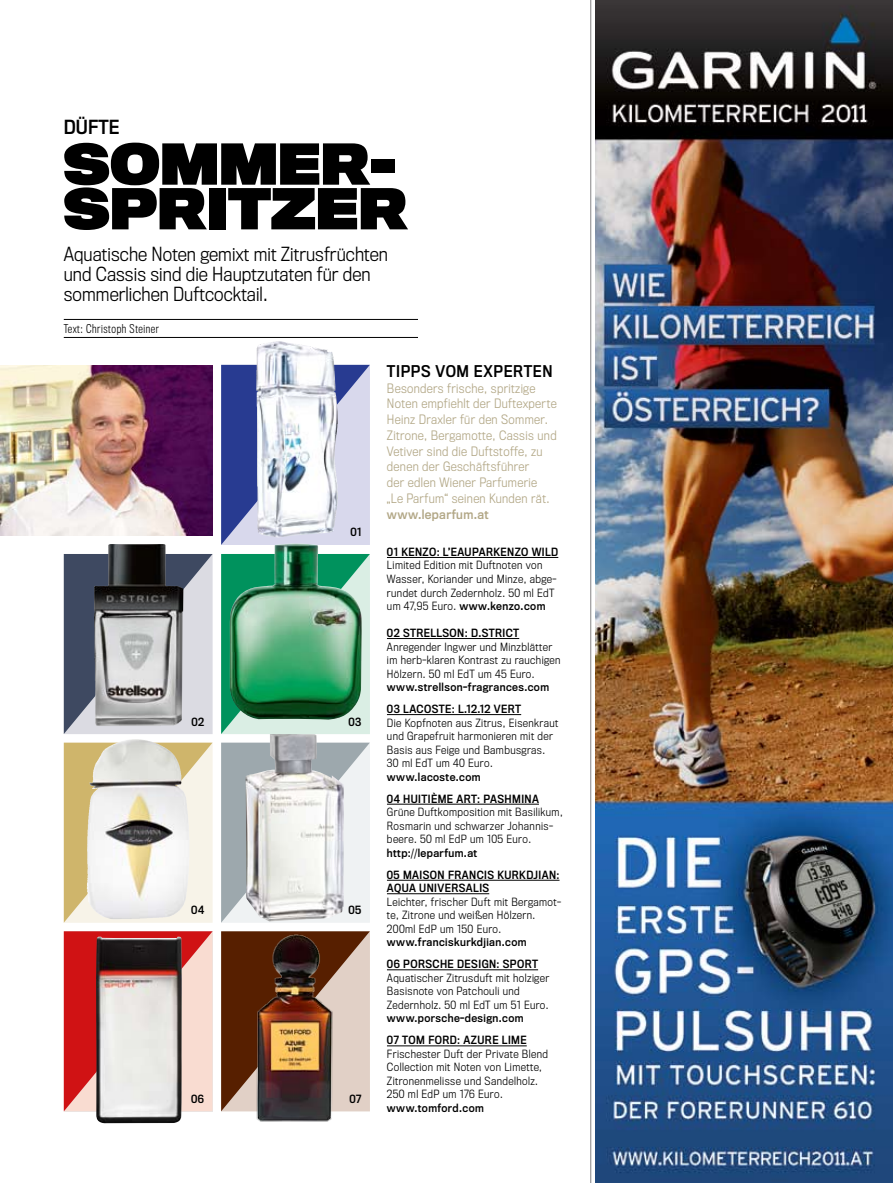
<style>
.page{position:relative;width:893px;height:1183px;background:#fff}
.page>*{position:absolute;margin:0;border:0;box-sizing:border-box;transform-origin:0 0}
.t1{font:900 52.2px/44.7px "Titling Gothic FB Normal";color:#000}
.t2{font:300 18px/20.2px "Titling Gothic FB Narrow";letter-spacing:.005em;color:#000}
.t3{font:18px "Titling Gothic FB Narrow Standard";color:#000}
.t4{font:15px "Titling Gothic FB Narrow Standard";letter-spacing:.04em;color:#000}
.t5{font:300 12px/15.8px "Titling Gothic FB Narrow";letter-spacing:.03em;color:#b2a786}
.t6{font:12px "Titling Gothic FB Narrow Standard";color:#b2a786}
.t7{font:300 11.25px "Titling Gothic FB Cond";letter-spacing:.05em;color:#000}
.t8{font:300 10.5px/13.5px "Titling Gothic FB Narrow";letter-spacing:.04em;color:#000}
.t9{font:10.5px/22px "Titling Gothic FB Narrow Standard";letter-spacing:.04em;color:#000}
.s1{font-family:"Titling Gothic FB Narrow";font-weight:300}
</style>
<div class="page">
<svg style="left:221px;top:931px;width:149px;height:180px;background:#9e7b67"></svg>
<svg style="left:221px;top:742px;width:149px;height:180px"></svg>
<svg style="left:64px;top:931px;width:149px;height:180px;background:#e0625f"></svg>
<svg style="left:64px;top:742px;width:149px;height:180px"></svg>
<svg style="left:64px;top:554px;width:149px;height:180px;background:#9196a5"></svg>
<svg style="left:221px;top:365px;width:149px;height:180px;background:#7782ba"></svg>
<hr style="left:64px;top:319px;width:354px;height:1px;background:#000">
<hr style="left:64px;top:337px;width:354px;height:1px;background:#000">
<img style="left:595px;top:0;width:298px;height:1182px">
<hr style="left:590px;top:0;width:1px;height:1182px;background:#838283">
<img style="left:0;top:365px;width:213px;height:170px">
<hr style="left:387px;top:557px;width:171px;height:1px;background:#000">
<hr style="left:387px;top:638px;width:132px;height:1px;background:#000">
<hr style="left:387px;top:714px;width:134px;height:1px;background:#000">
<hr style="left:387px;top:803px;width:152px;height:1px;background:#000">
<hr style="left:387px;top:879px;width:172px;height:1px;background:#000">
<hr style="left:387px;top:893px;width:102px;height:1px;background:#000">
<hr style="left:387px;top:969px;width:151px;height:1px;background:#000">
<hr style="left:387px;top:1045px;width:140px;height:1px;background:#000">
<img style="left:256px;top:341px;width:91px;height:196px">
<img style="left:94px;top:544px;width:89px;height:181px">
<img style="left:93px;top:739px;width:94px;height:64px">
<img style="left:245px;top:734px;width:99px;height:187px">
<img style="left:96px;top:931px;width:100px;height:191px">
<svg style="left:221px;top:554px;width:149px;height:180px;background:#95d0b9"></svg>
<img style="left:230px;top:543px;width:132px;height:176px">
<img style="left:249px;top:931px;width:89px;height:191px">
<h2 class="t3" style="left:64px;top:117px;width:57px">Düfte</h2>
<h1 class="t1" style="left:64px;top:143px;width:346px">SOMMER-<br>SPRITZER</h1>
<h2 class="t2" style="left:64px;top:244px;width:326px">Aquatische Noten gemixt mit Zitrusfrüchten und Cassis sind die Hauptzutaten für den sommerlichen Duftcocktail.</h2>
<p class="t7" style="left:64px;top:322px;width:97px">text: Christoph Steiner</p>
<p class="t9" style="left:191px;top:710px;width:14px">02</p>
<p class="t9" style="left:191px;top:899px;width:14px">04</p>
<p class="t9" style="left:191px;top:1087px;width:14px">06</p>
<p class="t9" style="left:350px;top:521px;width:13px">01</p>
<p class="t9" style="left:349px;top:710px;width:14px">03</p>
<p class="t9" style="left:349px;top:899px;width:14px">05</p>
<p class="t9" style="left:349px;top:1087px;width:13px">07</p>
<h3 class="t4" style="left:387px;top:362px;width:167px">tipps vom Experten</h3>
<p class="t5" style="left:387px;top:380px;width:171px">Besonders frische, spritzige<br>Noten empfiehlt der Duftexperte<br>Heinz Draxler für den Sommer.<br>Zitrone, Bergamotte, Cassis und<br>Vetiver sind die Duftstoffe, zu denen der Geschäftsführer<br>der edlen Wiener Parfumerie<br>„Le Parfum“ seinen Kunden rät.</p>
<p class="t6" style="left:387px;top:507px;width:103px">www.leparfum.at</p>
<p class="t9" style="left:387px;top:541px;width:72px">01 Kenzo: L’EAUPARKENZO</p>
<p class="t9" style="left:532px;top:541px;width:8px">WIL</p>
<p class="t9" style="left:551px;top:541px;width:8px">D</p>
<p class="t8" style="left:387px;top:558px;width:171px">Limited Edition mit Duftnoten von<br>Wasser, Koriander und Minze, abge&shy;rundet durch Zedernholz. 50 ml EdT</p>
<p class="t9" style="left:387px;top:595px;width:160px"><span class="s1">um 47,95 Euro.</span> www.kenzo.com</p>
<p class="t9" style="left:387px;top:622px;width:134px">02 Strellson: D.Strict</p>
<p class="t8" style="left:387px;top:639px;width:175px">Anregender Ingwer und Minzblätter im herb-klaren Kontrast zu rauchigen<br>Hölzern. 50 ml EdT um 45 Euro.</p>
<p class="t9" style="left:387px;top:676px;width:164px">www.strellson-fragrances.com<br>03 Lacoste: l.12.12 Vert</p>
<p class="t8" style="left:387px;top:715px;width:173px">Die Kopfnoten aus Zitrus, Eisenkraut und Grapefruit harmonieren mit der<br>Basis aus Feige und Bambusgras.<br>30 ml EdT um 40 Euro.</p>
<p class="t9" style="left:387px;top:765px;width:153px">www.lacoste.com<br>04 Huitième Art: pashmina</p>
<p class="t8" style="left:387px;top:805px;width:177px">Grüne Duftkomposition mit Basilikum,<br>Rosmarin und schwarzer Johannis&shy;beere. 50 ml EdP um 105 Euro.</p>
<p class="t9" style="left:387px;top:841px;width:174px">http://leparfum.at<br>05 Maison Francis Kurkdjian:</p>
<p class="t9" style="left:387px;top:877px;width:103px">Aqua Universalis</p>
<p class="t8" style="left:387px;top:895px;width:176px">Leichter, frischer Duft mit Bergamot&shy;te, Zitrone und weißen Hölzern.<br>200ml EdP um 150 Euro.</p>
<p class="t9" style="left:387px;top:931px;width:153px">www.franciskurkdjian.com<br>06 Porsche Design: Sport</p>
<p class="t8" style="left:387px;top:971px;width:164px">Aquatischer Zitrusduft mit holziger<br>Basisnote von Patchouli und<br>Zedernholz. 50 ml EdT um 51 Euro.</p>
<p class="t9" style="left:387px;top:1007px;width:141px">www.porsche-design.com<br>07 tom Ford: azure lime</p>
<p class="t8" style="left:387px;top:1047px;width:163px">Frischester Duft der Private Blend<br>Collection mit Noten von Limette,<br>Zitronenmelisse und Sandelholz.<br>250 ml EdP um 176 Euro.</p>
<p class="t9" style="left:387px;top:1096px;width:98px">www.tomford.com</p>
</div>
